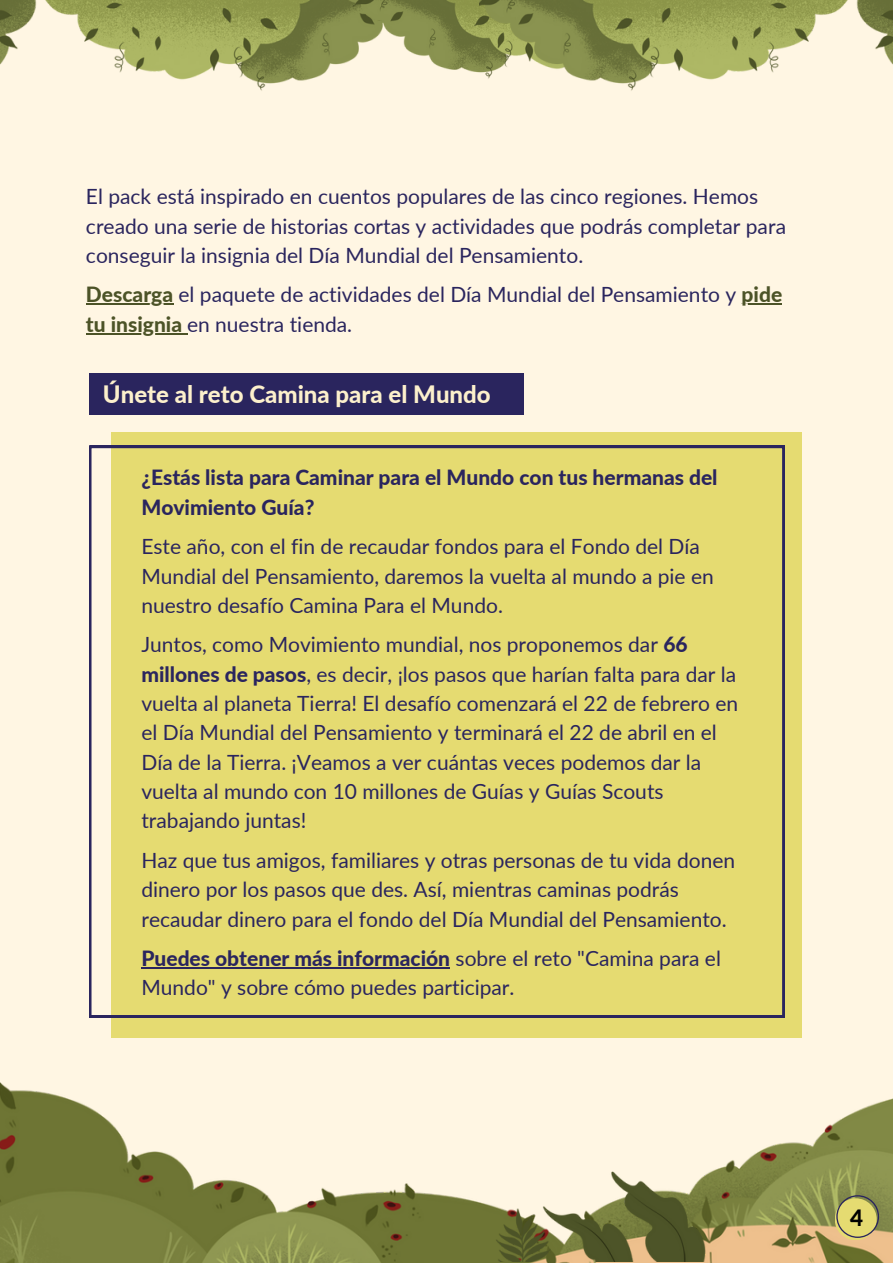
<style>
.page{position:relative;width:893px;height:1264px;background:#fff}
.page>*{position:absolute;margin:0;border:0;box-sizing:border-box;transform-origin:0 0}
.t1{font:800 24px "Lato";color:#fcf0cc}
.t2{font:800 22.5px "Lato";color:#000}
.t3{font:21px/29.4px "Lato";color:#2a255e}
.t4{font:800 21px/29.4px "Lato";color:#2a255e}
.s1{font-weight:800;color:#4c5327}
.s2{font-weight:800}
</style>
<div class="page">
<div style="left:0;top:0;width:892px;height:1262px;background:#fff6e3"></div>
<img style="left:0;top:0;width:329px;height:91px">
<img style="left:329px;top:0;width:150px;height:73px">
<img style="left:479px;top:0;width:413px;height:91px">
<div style="left:111px;top:432px;width:690px;height:605px;background:#e5db71"></div>
<svg style="left:89px;top:446px;width:695px;height:571px"></svg>
<img style="left:0;top:1082px;width:892px;height:180px">
<img style="left:482px;top:1101px;width:225px;height:160px">
<div style="left:89px;top:373px;width:434px;height:42px;background:#2a255e"></div>
<hr style="left:141px;top:967px;width:309px;height:2px;background:#2a255e">
<svg style="left:834px;top:1198px;width:42px;height:42px"></svg>
<svg style="left:836px;top:1195px;width:43px;height:42px;background:#c3bb6a"></svg>
<hr style="left:86px;top:303px;width:87px;height:2px;background:#4c5327">
<hr style="left:741px;top:303px;width:41px;height:2px;background:#4c5327">
<hr style="left:86px;top:333px;width:101px;height:2px;background:#4c5327">
<p class="t3" style="left:86px;top:181px;width:701px">El pack está inspirado en cuentos populares de las cinco regiones. Hemos creado una serie de historias cortas y actividades que podrás completar para conseguir la insignia del Día Mundial del Pensamiento.</p>
<p class="t3" style="left:86px;top:279px;width:697px"><span class="s1">Descarga</span> el paquete de actividades del Día Mundial del Pensamiento y <span class="s1">pide tu insignia</span> en nuestra tienda.</p>
<p class="t1" style="left:103px;top:379px;width:389px">Únete al reto Camina para el Mundo</p>
<p class="t4" style="left:141px;top:462px;width:577px">¿Estás lista para Caminar para el Mundo con tus hermanas del<br>Movimiento Guía?</p>
<p class="t3" style="left:141px;top:531px;width:574px">Este año, con el fin de recaudar fondos para el Fondo del Día<br>Mundial del Pensamiento, daremos la vuelta al mundo a pie en nuestro desafío Camina Para el Mundo.</p>
<p class="t3" style="left:141px;top:629px;width:598px">Juntos, como Movimiento mundial, nos proponemos dar <span class="s2">66 millones de pasos</span>, es decir, ¡los pasos que harían falta para dar la vuelta al planeta Tierra! El desafío comenzará el 22 de febrero en el Día Mundial del Pensamiento y terminará el 22 de abril en el Día de la Tierra. ¡Veamos a ver cuántas veces podemos dar la vuelta al mundo con 10 millones de Guías y Guías Scouts trabajando juntas!</p>
<p class="t3" style="left:141px;top:845px;width:595px">Haz que tus amigos, familiares y otras personas de tu vida donen dinero por los pasos que des. Así, mientras caminas podrás recaudar dinero para el fondo del Día Mundial del Pensamiento.</p>
<p class="t3" style="left:141px;top:943px;width:581px"><span class="s2">Puedes obtener más información</span> sobre el reto "Camina para el<br>Mundo" y sobre cómo puedes participar.</p>
<p class="t2" style="left:850px;top:1203px;width:15px">4</p>
</div>
